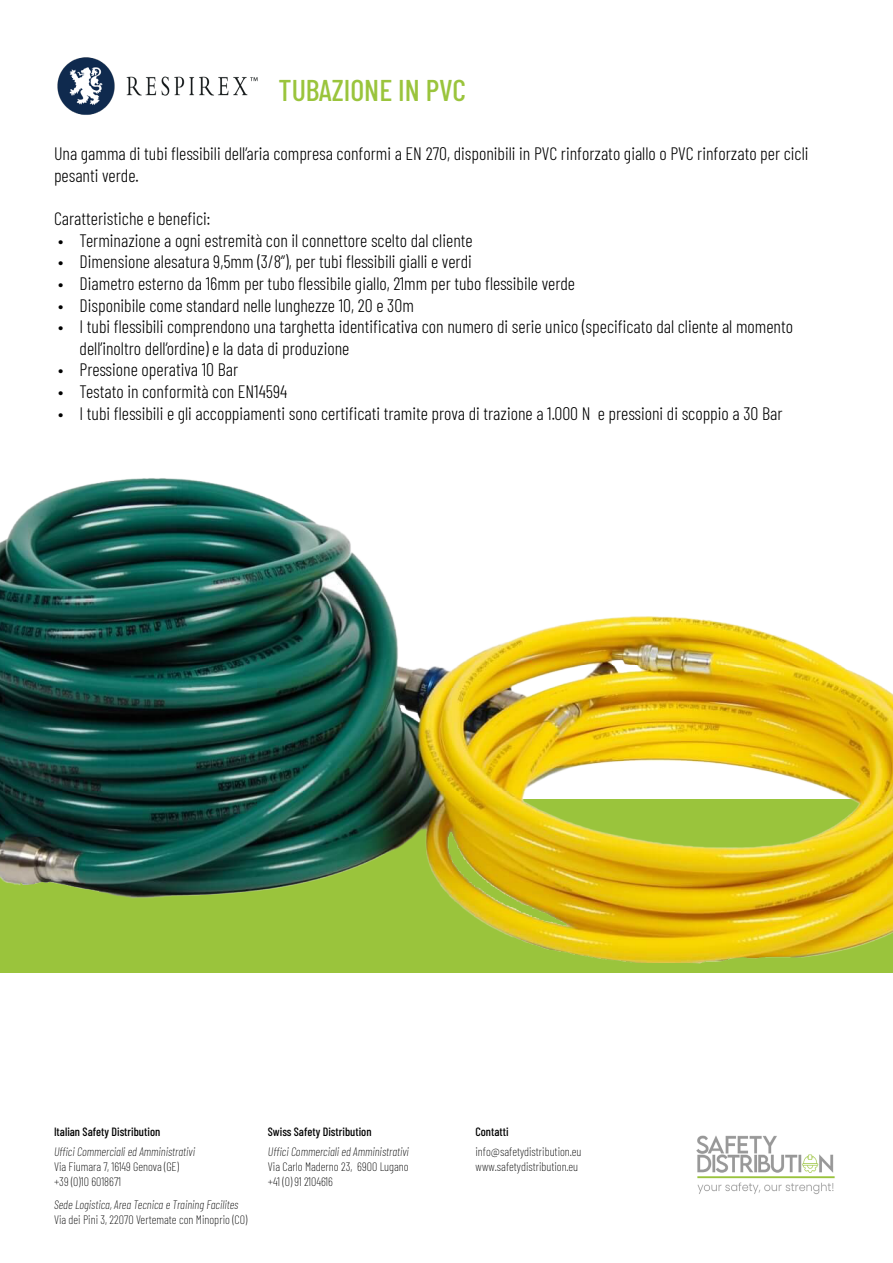
<style>
.page{position:relative;width:893px;height:1263px;background:#fff}
.page>*{position:absolute;margin:0;border:0;box-sizing:border-box;transform-origin:0 0}
.titolo{font:500 30px "Barlow Condensed";color:#9ac43c}
.TESTO{font:300 18px/21.6px "Barlow Condensed";color:#000}
.t1{font:200 12px/15px "Barlow Condensed";color:#000}
.t2{font:italic 200 12px "Barlow Condensed";color:#000}
.t3{font:500 12px "Barlow Condensed";color:#000}
</style>
<div class="page">
<img style="left:57px;top:57px;width:201px;height:58px">
<img style="left:696px;top:1135px;width:139px;height:60px">
<img style="left:0;top:478px;width:893px;height:495px">
<p class="titolo" style="left:279px;top:68px;width:189px">TUBAZIONE IN PVC</p>
<p class="TESTO" style="left:54px;top:142px;width:756px">Una gamma di tubi flessibili dell’aria compresa conformi a EN 270, disponibili in PVC rinforzato giallo o PVC rinforzato per cicli pesanti verde.</p>
<p class="TESTO" style="left:54px;top:207px;width:158px">Caratteristiche e benefici:</p>
<p class="TESTO" style="left:58px;top:228px;width:416px">• Terminazione a ogni estremità con il connettore scelto dal cliente</p>
<p class="TESTO" style="left:58px;top:250px;width:415px">• Dimensione alesatura 9,5mm (3/8”), per tubi flessibili gialli e verdi</p>
<p class="TESTO" style="left:58px;top:271px;width:518px">• Diametro esterno da 16mm per tubo flessibile giallo, 21mm per tubo flessibile verde</p>
<p class="TESTO" style="left:58px;top:293px;width:357px">• Disponibile come standard nelle lunghezze 10, 20 e 30m</p>
<p class="TESTO" style="left:80px;top:315px;width:715px;text-indent:-21px">• I tubi flessibili comprendono una targhetta identificativa con numero di serie unico (specificato dal cliente al momento dell’inoltro dell’ordine) e la data di produzione</p>
<p class="TESTO" style="left:58px;top:358px;width:181px">• Pressione operativa 10 Bar</p>
<p class="TESTO" style="left:58px;top:379px;width:231px">• Testato in conformità con EN14594</p>
<p class="TESTO" style="left:58px;top:401px;width:726px">• I tubi flessibili e gli accoppiamenti sono certificati tramite prova di trazione a 1.000 N e pressioni di scoppio a 30 Bar</p>
<p class="t3" style="left:54px;top:1122px;width:108px">Italian Safety Distribution</p>
<p class="t2" style="left:54px;top:1143px;width:143px">Uffici Commerciali ed Amministrativi</p>
<p class="t1" style="left:54px;top:1158px;width:126px">Via Fiumara 7, 16149 Genova (GE) +39 (0)10 6018671</p>
<p class="t2" style="left:54px;top:1195px;width:186px">Sede Logistica, Area Tecnica e Training Facilites</p>
<p class="t1" style="left:54px;top:1211px;width:195px">Via dei Pini 3, 22070 Vertemate con Minoprio (CO)</p>
<p class="t3" style="left:268px;top:1122px;width:105px">Swiss Safety Distribution</p>
<p class="t2" style="left:268px;top:1143px;width:143px">Uffici Commerciali ed Amministrativi</p>
<p class="t1" style="left:268px;top:1158px;width:142px">Via Carlo Maderno 23, 6900 Lugano +41 (0) 91 2104616</p>
<p class="t3" style="left:475px;top:1122px;width:35px">Contatti</p>
<p class="t1" style="left:475px;top:1143px;width:107px">info@safetydistribution.eu www.safetydistribution.eu</p>
</div>
